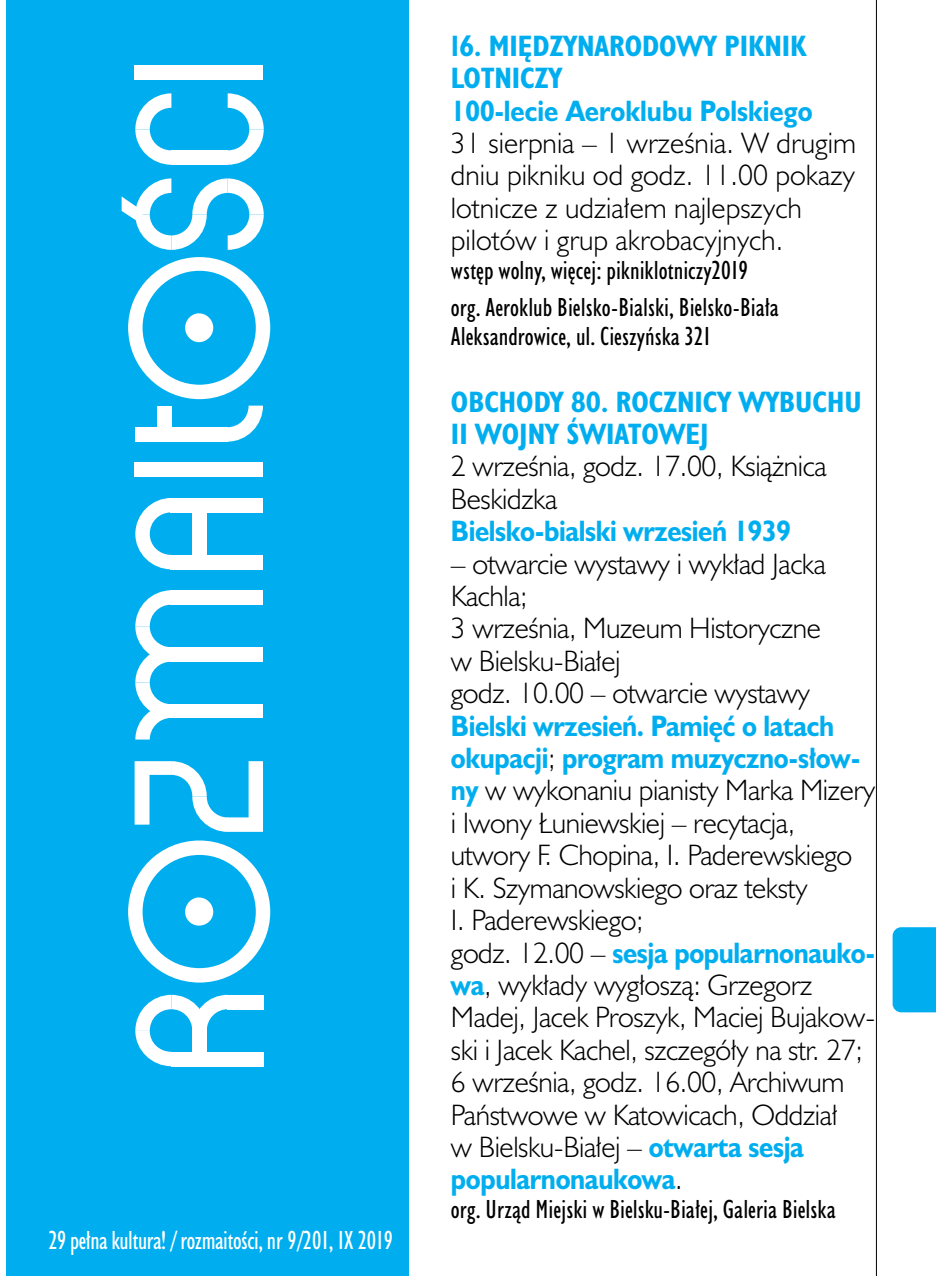
<style>
.page{position:relative;width:936px;height:1276px;background:#fff}
.page>*{position:absolute;margin:0;border:0;box-sizing:border-box;transform-origin:0 0}
.t1{font:300 27px/32.4px "Humanst 521 Lt PL";letter-spacing:-.015em;color:#000}
.t2{font:700 27px/32.4px "Humanst 521 PL";letter-spacing:-.015em;color:#00aeef;scale:.9 1}
.t3{font:700 27px/32.4px "Humanst 521 Cn PL";color:#00aeef}
.t4{font:24px/37.2px "Humanst 521 Cn PL";color:#000}
.t5{font:24px "Humanst 521 Cn PL";letter-spacing:-.02em;color:#fff;scale:.96 1}
.s1{font-family:"Humanst 521 Lt PL";font-weight:300;color:#000}
.s2{font-family:"Humanst 521 PL";font-weight:700;color:#00aeef}
</style>
<div class="page">
<div style="left:6px;top:0;width:402px;height:1276px;background:#00aeef"></div>
<svg style="left:128px;top:840px;width:142px;height:142px"></svg>
<svg style="left:128px;top:257px;width:142px;height:142px"></svg>
<div style="left:135px;top:427px;width:93px;height:15px;background:#fff"></div>
<svg style="left:228px;top:406px;width:35px;height:36px"></svg>
<div style="left:135px;top:462px;width:128px;height:15px;background:#fff"></div>
<div style="left:135px;top:65px;width:128px;height:15px;background:#fff"></div>
<div style="left:171px;top:704px;width:92px;height:14px;background:#fff"></div>
<div style="left:171px;top:647px;width:92px;height:14px;background:#fff"></div>
<div style="left:171px;top:590px;width:92px;height:14px;background:#fff"></div>
<svg style="left:135px;top:590px;width:36px;height:149px"></svg>
<svg style="left:135px;top:761px;width:128px;height:71px"></svg>
<div style="left:171px;top:150px;width:57px;height:15px;background:#fff"></div>
<svg style="left:135px;top:93px;width:36px;height:72px"></svg>
<svg style="left:228px;top:93px;width:36px;height:72px"></svg>
<div style="left:171px;top:555px;width:92px;height:14px;background:#fff"></div>
<div style="left:171px;top:498px;width:92px;height:14px;background:#fff"></div>
<svg style="left:135px;top:498px;width:36px;height:71px"></svg>
<div style="left:192px;top:506px;width:15px;height:52px;background:#fff"></div>
<div style="left:157px;top:406px;width:14px;height:28px;background:#fff"></div>
<svg style="left:135px;top:995px;width:93px;height:71px"></svg>
<div style="left:228px;top:995px;width:36px;height:14px;background:#fff"></div>
<div style="left:192px;top:1020px;width:15px;height:35px;background:#fff"></div>
<div style="left:171px;top:1051px;width:93px;height:15px;background:#fff"></div>
<svg style="left:122px;top:178px;width:142px;height:72px"></svg>
<hr style="left:875px;top:0;width:1px;height:1276px;background:#000">
<div style="left:892px;top:927px;width:43px;height:85px;background:#00aeef"></div>
<p class="t5" style="left:49px;top:1225px;width:360px">29 pełna kultura! / rozmaitości, nr 9/201, IX 2019</p>
<p class="t3" style="left:451px;top:29px;width:357px">16. MIĘDZYNARODOWY PIKNIK<br>LOTNICZY</p>
<p class="t2" style="left:451px;top:94px;width:403px">100-lecie Aeroklubu Polskiego</p>
<p class="t1" style="left:451px;top:126px;width:406px">31 sierpnia – 1 września. W drugim dniu pikniku od godz. 11.00 pokazy lotnicze z udziałem najlepszych pilotów i grup akrobacyjnych.</p>
<p class="t4" style="left:451px;top:251px;width:329px">wstęp wolny, więcej: pikniklotniczy2019 org. Aeroklub Bielsko-Bialski, Bielsko-Biała</p>
<p class="t4" style="left:451px;top:317px;width:261px">Aleksandrowice, ul. Cieszyńska 321</p>
<p class="t3" style="left:451px;top:384px;width:412px">OBCHODY 80. ROCZNICY WYBUCHU<br>II WOJNY ŚWIATOWEJ</p>
<p class="t1" style="left:451px;top:449px;width:377px">2 września, godz. 17.00, Książnica<br>Beskidzka</p>
<p class="t2" style="left:451px;top:514px;width:379px">Bielsko-bialski wrzesień 1939</p>
<p class="t1" style="left:451px;top:547px;width:376px">– otwarcie wystawy i wykład Jacka<br>Kachla;<br>3 września, Muzeum Historyczne w Bielsku-Białej<br>godz. 10.00 – otwarcie wystawy</p>
<p class="t2" style="left:451px;top:708px;width:456px">Bielski wrzesień. Pamięć o latach okupacji<span class="s1">;</span> program muzyczno-słow-</p>
<p class="t1" style="left:451px;top:773px;width:426px"><span class="s2">ny</span> w wykonaniu pianisty Marka Mizery i Iwony Łuniewskiej – recytacja, utwory F. Chopina, I. Paderewskiego<br>i K. Szymanowskiego oraz teksty<br>I. Paderewskiego;</p>
<p class="t2" style="left:451px;top:935px;width:472px"><span class="s1">godz. 12.00 –</span> sesja popularnonauko-</p>
<p class="t1" style="left:451px;top:968px;width:426px"><span class="s2">wa</span>, wykłady wygłoszą: Grzegorz Madej, Jacek Proszyk, Maciej Bujakow&shy;ski i Jacek Kachel, szczegóły na str. 27; 6 września, godz. 16.00, Archiwum Państwowe w Katowicach, Oddział<br>w Bielsku-Białej – <span class="s2">otwarta sesja</span></p>
<p class="t2" style="left:451px;top:1162px;width:259px">popularnonaukowa<span class="s1">.</span></p>
<p class="t4" style="left:451px;top:1190px;width:386px">org. Urząd Miejski w Bielsku-Białej, Galeria Bielska</p>
</div>
